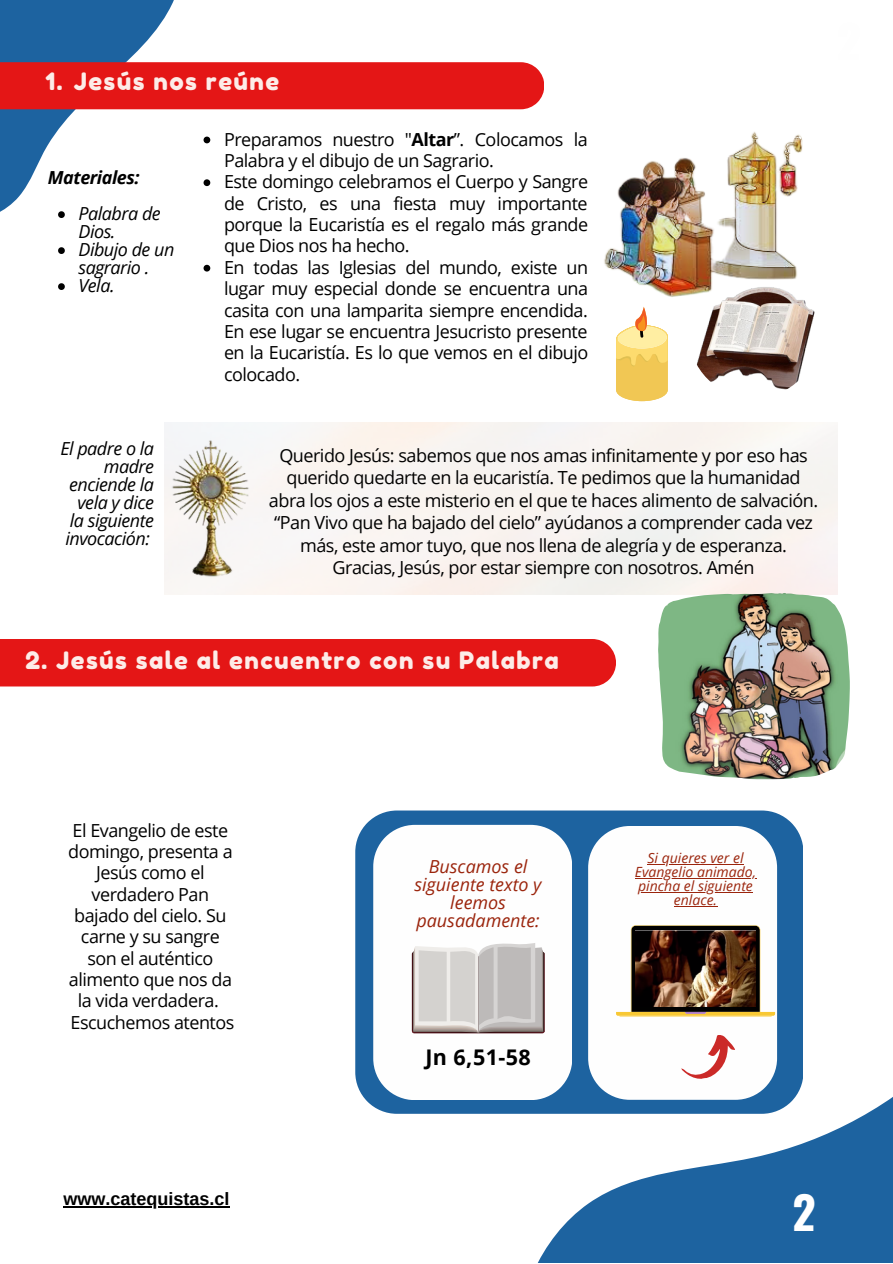
<style>
.page{position:relative;width:893px;height:1264px;background:#fff}
.page>*{position:absolute;margin:0;border:0;box-sizing:border-box;transform-origin:0 0}
.t1{font:700 45.3px "Oswald";color:#fff}
.t2{font:24px "Fredoka One";letter-spacing:.06em;color:#fdece8}
.t3{font:700 21.6px "Open Sans";color:#000}
.t4{font:18px/21.3px "Open Sans";letter-spacing:-.025em;color:#000;text-align:justify}
.t5{font:18px/22.5px "Open Sans";letter-spacing:-.025em;color:#010101;text-align:center}
.t6{font:italic 18px/18px "Open Sans";letter-spacing:-.025em;color:#000}
.t7{font:italic 18px/18px "Open Sans";color:#9b250d;text-align:center}
.t8{font:700 18px "Arimo";color:#000}
.t9{font:italic 700 18px "Open Sans";letter-spacing:-.025em;color:#000}
.t10{font:italic 14.1px/14.1px "Open Sans";color:#9b250d;text-align:center}
.s1{font-weight:700}
</style>
<div class="page">
<img style="left:604px;top:131px;width:199px;height:230px">
<svg style="left:0;top:0;width:215px;height:272px"></svg>
<div style="left:0;top:62px;width:544px;height:47px;background:#e41616"></div>
<div style="left:0;top:639px;width:615px;height:47px;background:#e41616"></div>
<svg style="left:446px;top:1097px;width:446px;height:165px"></svg>
<svg style="left:355px;top:810px;width:448px;height:303px;background:#2b6da6"></svg>
<svg style="left:373px;top:824px;width:199px;height:275px"></svg>
<svg style="left:588px;top:826px;width:189px;height:273px"></svg>
<svg style="left:412px;top:942px;width:132px;height:91px;background:#c8c4c2"></svg>
<svg style="left:616px;top:925px;width:159px;height:91px"></svg>
<img style="left:635px;top:930px;width:120px;height:76px">
<img style="left:688px;top:267px;width:131px;height:131px;border-radius:50%">
<img style="left:164px;top:434px;width:97px;height:147px">
<svg style="left:677px;top:1033px;width:61px;height:48px"></svg>
<img style="left:658px;top:593px;width:191px;height:187px">
<svg style="left:616px;top:307px;width:51px;height:94px"></svg>
<svg style="left:203px;top:137px;width:7px;height:6px"></svg>
<svg style="left:203px;top:179px;width:7px;height:7px"></svg>
<svg style="left:203px;top:265px;width:7px;height:6px"></svg>
<svg style="left:58px;top:211px;width:7px;height:7px"></svg>
<svg style="left:58px;top:247px;width:7px;height:7px"></svg>
<svg style="left:58px;top:283px;width:7px;height:7px"></svg>
<hr style="left:647px;top:864px;width:96px;height:1px;background:#9b250d">
<hr style="left:634px;top:878px;width:122px;height:1px;background:#9b250d">
<hr style="left:638px;top:892px;width:114px;height:1px;background:#9b250d">
<hr style="left:673px;top:906px;width:44px;height:1px;background:#9b250d">
<hr style="left:63px;top:1206px;width:166px;height:1px;background:#000">
<p class="t2" style="left:46px;top:67px;width:235px">1. Jesús nos reúne</p>
<p class="t9" style="left:48px;top:165px;width:93px">Materiales:</p>
<p class="t6" style="left:78px;top:204px;width:84px">Palabra de<br>Dios.</p>
<p class="t6" style="left:78px;top:240px;width:97px">Dibujo de un sagrario .</p>
<p class="t6" style="left:78px;top:276px;width:38px">Vela.</p>
<p class="t4" style="left:224px;top:128px;width:365px">Preparamos nuestro "<span class="s1">Altar</span>”. Colocamos la<br>Palabra y el dibujo de un Sagrario.</p>
<p class="t4" style="left:224px;top:171px;width:366px">Este domingo celebramos el Cuerpo y Sangre de Cristo, es una fiesta muy importante porque la Eucaristía es el regalo más grande que Dios nos ha hecho.</p>
<p class="t4" style="left:224px;top:256px;width:366px">En todas las Iglesias del mundo, existe un lugar muy especial donde se encuentra una casita con una lamparita siempre encendida.<br>En ese lugar se encuentra Jesucristo presente en la Eucaristía. Es lo que vemos en el dibujo colocado.</p>
<p class="t6" style="left:60px;top:439px;width:95px;text-align:right">El padre o la madre enciende la vela y dice la siguiente invocación:</p>
<p class="t5" style="left:269px;top:443px;width:551px">Querido Jesús: sabemos que nos amas infinitamente y por eso has querido quedarte en la eucaristía. Te pedimos que la humanidad abra los ojos a este misterio en el que te haces alimento de salvación. “Pan Vivo que ha bajado del cielo” ayúdanos a comprender cada vez más, este amor tuyo, que nos llena de alegría y de esperanza.<br>Gracias, Jesús, por estar siempre con nosotros. Amén</p>
<p class="t2" style="left:26px;top:645px;width:535px">2. Jesús sale al encuentro con su Palabra</p>
<p class="t4" style="left:68px;top:818px;width:168px;text-align:center">El Evangelio de este domingo, presenta a<br>Jesús como el verdadero Pan bajado del cielo. Su carne y su sangre son el auténtico alimento que nos da la vida verdadera.<br>Escuchemos atentos</p>
<p class="t8" style="left:63px;top:1189px;width:167px">www.catequistas.cl</p>
<p class="t7" style="left:414px;top:856px;width:128px">Buscamos el siguiente texto y leemos pausadamente:</p>
<p class="t3" style="left:425px;top:1042px;width:107px">Jn 6,51-58</p>
<p class="t10" style="left:634px;top:850px;width:123px">Si quieres ver el<br>Evangelio animado, pincha el siguiente enlace.</p>
<p class="t1" style="left:792px;top:1176px;width:25px">2</p>
</div>
